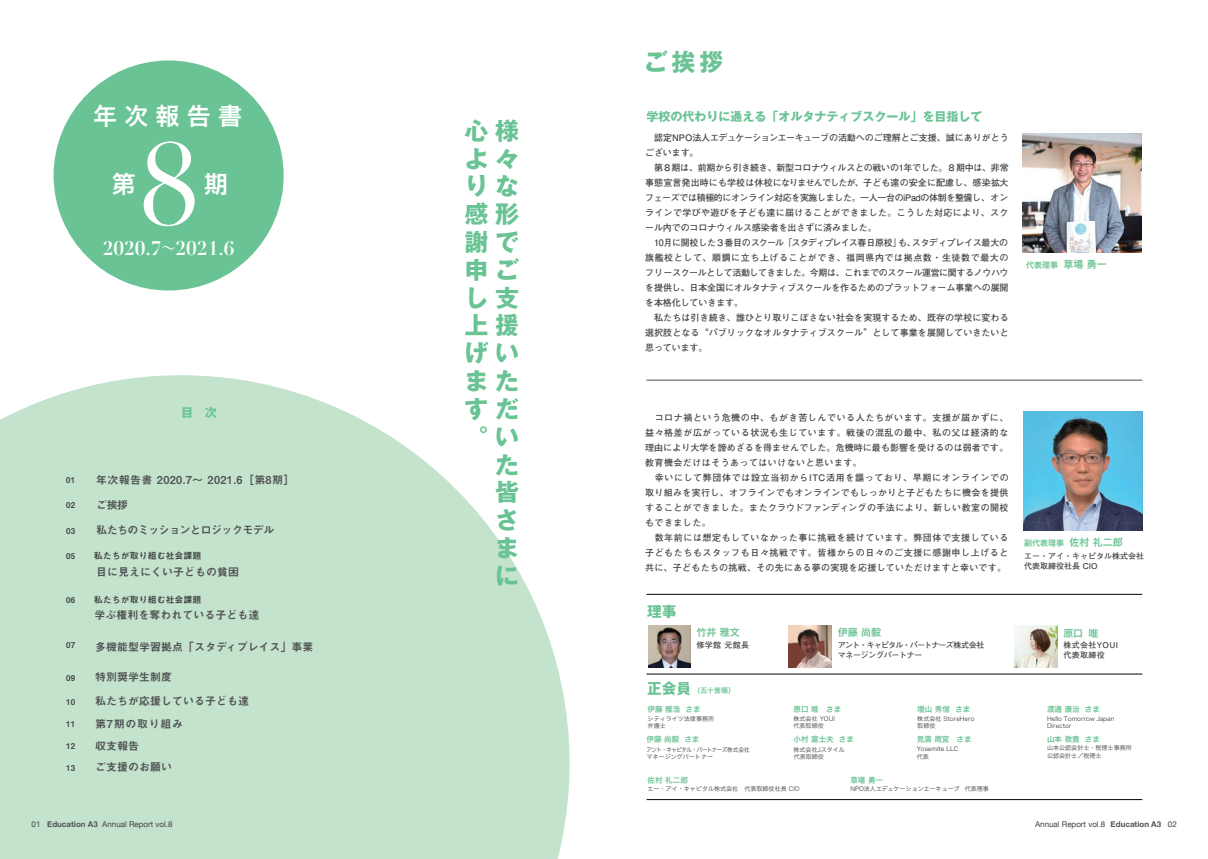
<style>
.page{position:relative;width:1208px;height:859px;background:#fff}
.page>*{position:absolute;margin:0;border:0;box-sizing:border-box;transform-origin:0 0}
.t1{font:114.7px "Didot";color:#fff}
.t2{font:700 24px/27.8px "Gothic MB101 Pro";color:#69c394;text-align:right}
.t3{font:24px "Hira Kaku Pro W6";letter-spacing:.3em;color:#fff}
.t4{font:700 19.2px "Didot";color:#fff}
.t5{font:700 14.6px "Gothic MB101 Pro";color:#69c394}
.t6{font:700 12px "Gothic MB101 Pro";color:#69c394}
.t7{font:11px "Midashi Go Pro MB31";color:#525355}
.t8{font:11px "Midashi Go Pro MB31";letter-spacing:.03em;color:#525355}
.t9{font:11px "Midashi Go Pro MB31";letter-spacing:-.05em;color:#525355}
.t10{font:11px "Midashi Go Pro MB31";letter-spacing:.06em;color:#525355}
.t11{font:10px "Hira Kaku Pro W6";color:#69c394}
.t12{font:700 9px/15px "Futo Go B101 Pro";letter-spacing:.065em;color:#414143}
.t13{font:700 9px/15px "Futo Go B101 Pro";letter-spacing:-.01em;color:#414143}
.t14{font:700 9px/15px "Futo Go B101 Pro";letter-spacing:.03em;color:#414143;text-align:justify}
.t15{font:700 9px/15px "Futo Go B101 Pro";letter-spacing:-.005em;color:#414143}
.t16{font:9px "Midashi Go Pro MB31";color:#414143}
.t17{font:8px "Helvetica Neue";color:#414143}
.t18{font:700 8px/10px "Futo Go B101 Pro";color:#414143}
.t19{font:700 8px/9.6px "Futo Go B101 Pro";letter-spacing:-.04em;color:#414143}
.t20{font:8px "Hira Kaku Pro W6";color:#69c394}
.t21{font:8px "Midashi Go Pro MB31";color:#414143}
.t22{font:700 8px/9.6px "Futo Go B101 Pro";letter-spacing:.04em;color:#414143}
.t23{font:7.6px "Hira Kaku Pro W6";color:#69c394}
.t24{font:6.9px "Hira Kaku Pro W6";color:#69c394}
.t25{font:6.1px/7.3px "Hira Kaku Pro W3";color:#414143}
.t26{font:6.1px/7.3px "Hira Kaku Pro W3";color:#414143;scale:.92 1}
.s1{font-family:"Hira Min Pro N W3";font-weight:400;font-size:14px}
.s2{font-size:8px}
.s3{font-size:9px;color:#414143}
.s4{font-size:10px}
.s5{font-family:"Gothic MB101 Pro";font-weight:700;font-size:14.6px}
.s6{font-weight:700;color:#525355}
</style>
<div class="page">
<svg style="left:0;top:375px;width:569px;height:484px;background:#cbe6d2"></svg>
<img style="left:648px;top:625px;width:42px;height:42px">
<img style="left:1023px;top:412px;width:119px;height:119px">
<img style="left:1022px;top:134px;width:119px;height:119px">
<hr style="left:646px;top:380px;width:496px;height:1px;background:#4b4c4d">
<hr style="left:646px;top:799px;width:496px;height:1px;background:#030303">
<hr style="left:646px;top:594px;width:496px;height:1px;background:#030303">
<img style="left:789px;top:625px;width:42px;height:42px">
<hr style="left:646px;top:674px;width:496px;height:1px;background:#030303">
<div style="left:54px;top:60px;width:230px;height:230px;background:#69c394;border-radius:50%"></div>
<img style="left:1015px;top:625px;width:42px;height:43px">
<h2 class="t3" style="left:93px;top:94px;width:150px">年次報告書</h2>
<h2 class="t3" style="left:112px;top:163px;width:25px">第</h2>
<h1 class="t1" style="left:137px;top:116px;width:65px">8</h1>
<h2 class="t3" style="left:204px;top:163px;width:25px">期</h2>
<h3 class="t4" style="left:103px;top:236px;width:133px">2020.7<span class="s1">～</span>2021.6</h3>
<h3 class="t6" style="left:181px;top:402px;width:37px">目　次</h3>
<p class="t21" style="left:66px;top:474px;width:10px">01</p>
<p class="t8" style="left:96px;top:471px;width:200px">年次報告書 2020.7～ 2021.6［第8期］</p>
<p class="t21" style="left:66px;top:499px;width:10px">02</p>
<p class="t7" style="left:96px;top:496px;width:33px">ご挨拶</p>
<p class="t21" style="left:66px;top:525px;width:10px">03</p>
<p class="t9" style="left:96px;top:521px;width:180px">私たちのミッションとロジックモデル</p>
<p class="t16" style="left:66px;top:545px;width:28px"><sub>05</sub>　　　</p>
<p class="t16" style="left:76px;top:549px;width:127px">　　私たちが取り組む社会課題</p>
<p class="t7" style="left:96px;top:563px;width:144px">目に見えにくい子どもの貧困</p>
<p class="t16" style="left:66px;top:592px;width:137px"><span class="s2">06</span>　　私たちが取り組む社会課題</p>
<p class="t21" style="left:66px;top:639px;width:10px">07</p>
<p class="t7" style="left:74px;top:638px;width:241px"><span class="s3">　　</span>多機能型学習拠点「スタディプレイス」事業</p>
<p class="t7" style="left:94px;top:605px;width:166px">学ぶ権利を奪われている子ども達</p>
<p class="t21" style="left:66px;top:671px;width:10px">09</p>
<p class="t7" style="left:95px;top:668px;width:78px">特別奨学生制度</p>
<p class="t21" style="left:66px;top:696px;width:10px">10</p>
<p class="t7" style="left:95px;top:692px;width:155px">私たちが応援している子ども達</p>
<p class="t21" style="left:66px;top:718px;width:10px">11</p>
<p class="t10" style="left:95px;top:714px;width:89px">第7期の取り組み</p>
<p class="t21" style="left:66px;top:740px;width:10px">12</p>
<p class="t7" style="left:95px;top:736px;width:45px">収支報告</p>
<p class="t21" style="left:66px;top:762px;width:10px">13</p>
<p class="t7" style="left:95px;top:758px;width:78px">ご支援のお願い</p>
<h2 class="t2" style="left:464px;top:114px;width:56px">心様よ々りな感形謝で申ごし支上援げいまたすだ。いた<br>皆<br>さ<br>ま<br>に</h2>
<h2 class="t2" style="left:644px;top:45px;width:81px">ご挨拶</h2>
<h3 class="t6" style="left:646px;top:106px;width:337px">学校の代わりに通える「オルタナティブスクール」を目指して</h3>
<p class="t15" style="left:645px;top:129px;width:365px">　認定NPO法人エデュケーションエーキューブの活動へのご理解とご支援、誠にありがとうございます。</p>
<p class="t14" style="left:645px;top:159px;width:365px;text-indent:9px">第８期は、前期から引き続き、新型コロナウィルスとの戦いの1年でした。８期中は、非常事態宣言発出時にも学校は休校になりませんでしたが、子ども達の安全に配慮し、感染拡大フェーズでは積極的にオンライン対応を実施しました。一人一台のiPadの体制を整備し、オンラインで学びや遊びを子ども達に届けることができました。こうした対応により、スクール内でのコロナウィルス感染者を出さずに済みました。</p>
<p class="t13" style="left:645px;top:234px;width:365px;text-indent:9px">10月に開校した３番目のスクール「スタディプレイス春日原校」も、スタディプレイス最大の旗艦校として、順調に立ち上げることができ、福岡県内では拠点数・生徒数で最大のフリースクールとして活動してきました。今期は、これまでのスクール運営に関するノウハウを提供し、日本全国にオルタナティブスクールを作るためのプラットフォーム事業への展開を本格化していきます。<br>　私たちは引き続き、誰ひとり取りこぼさない社会を実現するため、既存の学校に変わる選択肢となる“パブリックなオルタナティブスクール”として事業を展開していきたいと思っています。</p>
<p class="t20" style="left:1026px;top:258px;width:82px">代表理事 <span class="s4">草場勇一</span></p>
<p class="t12" style="left:645px;top:409px;width:365px">　コロナ禍という危機の中、もがき苦しんでいる人たちがいます。支援が届かずに、益々格差が広がっている状況も生じています。戦後の混乱の最中、私の父は経済的な理由により大学を諦めざるを得ませんでした。危機時に最も影響を受けるのは弱者です。教育機会だけはそうあってはいけないと思います。<br>　幸いにして弊団体では設立当初からITC活用を謳っており、早期にオンラインでの取り組みを実行し、オフラインでもオンラインでもしっかりと子どもたちに機会を提供することができました。またクラウドファンディングの手法により、新しい教室の開校もできました。<br>　数年前には想定もしていなかった事に挑戦を続けています。弊団体で支援している子どもたちもスタッフも日々挑戦です。皆様からの日々のご支援に感謝申し上げると共に、子どもたちの挑戦、その先にある夢の実現を応援していただけますと幸いです。</p>
<h3 class="t5" style="left:647px;top:599px;width:31px">理事</h3>
<p class="t11" style="left:696px;top:623px;width:45px">竹井 雅文</p>
<p class="t18" style="left:696px;top:639px;width:54px">修学館 元館長</p>
<p class="t19" style="left:838px;top:639px;width:148px">アント・キャピタル・パートナーズ株式会社マネージングパートナー</p>
<p class="t11" style="left:838px;top:623px;width:45px">伊藤 尚毅</p>
<p class="t24" style="left:647px;top:684px;width:89px"><span class="s5">正会員</span> （五十音順）</p>
<p class="t23" style="left:647px;top:703px;width:54px">伊藤雅浩 さま</p>
<p class="t25" style="left:647px;top:714px;width:68px">シティライツ法律事務所弁護士</p>
<p class="t23" style="left:646px;top:732px;width:54px">伊藤 尚毅 さま</p>
<p class="t26" style="left:646px;top:746px;width:113px">アント・キャピタル・パートナーズ株式会社マネージングパートナー</p>
<p class="t23" style="left:793px;top:703px;width:49px">原口 唯　さま</p>
<p class="t25" style="left:793px;top:714px;width:43px;line-height:7.8px">株式会社 YOUI代表取締役</p>
<p class="t23" style="left:793px;top:733px;width:62px">小村富士夫 さま</p>
<p class="t25" style="left:793px;top:745px;width:53px">株式会社Jスタイル代表取締役</p>
<p class="t23" style="left:917px;top:703px;width:54px">増山秀信 さま</p>
<p class="t25" style="left:917px;top:714px;width:59px">株式会社 StoreHero取締役</p>
<p class="t23" style="left:916px;top:732px;width:34px">見満周宜</p>
<p class="t23" style="left:956px;top:732px;width:17px">さま</p>
<p class="t25" style="left:916px;top:745px;width:43px;line-height:7.8px">Yosemite LLC代表</p>
<p class="t23" style="left:647px;top:773px;width:42px">佐村礼二郎</p>
<p class="t25" style="left:647px;top:785px;width:154px">エー・アイ・キャピタル株式会社　代表取締役社長 CIO</p>
<p class="t23" style="left:850px;top:773px;width:34px">草場勇一</p>
<p class="t25" style="left:850px;top:785px;width:140px">NPO法人エデュケーションエーキューブ 代表理事</p>
<p class="t20" style="left:1024px;top:536px;width:100px">副代表理事 <span class="s4">佐村礼二郎</span></p>
<p class="t18" style="left:1024px;top:550px;width:121px">エー・アイ・キャピタル株式会社代表取締役社長 CIO</p>
<p class="t11" style="left:1063px;top:624px;width:37px">原口 唯</p>
<p class="t22" style="left:1063px;top:639px;width:56px">株式会社YOUI代表取締役</p>
<p class="t23" style="left:1047px;top:703px;width:54px">渡邊康治 さま</p>
<p class="t25" style="left:1047px;top:714px;width:69px">Hello Tomorrow Japan<br>Director</p>
<p class="t23" style="left:1047px;top:732px;width:54px">山本 教貴 さま</p>
<p class="t25" style="left:1047px;top:744px;width:86px">山本公認会計士・税理士事務所公認会計士／税理士</p>
<p class="t17" style="left:32px;top:819px;width:142px">01 <span class="s6">Education A3</span> Annual Report vol.8</p>
<p class="t17" style="left:1035px;top:819px;width:143px">Annual Report vol.8 <span class="s6">Education A3</span> 02</p>
</div>
